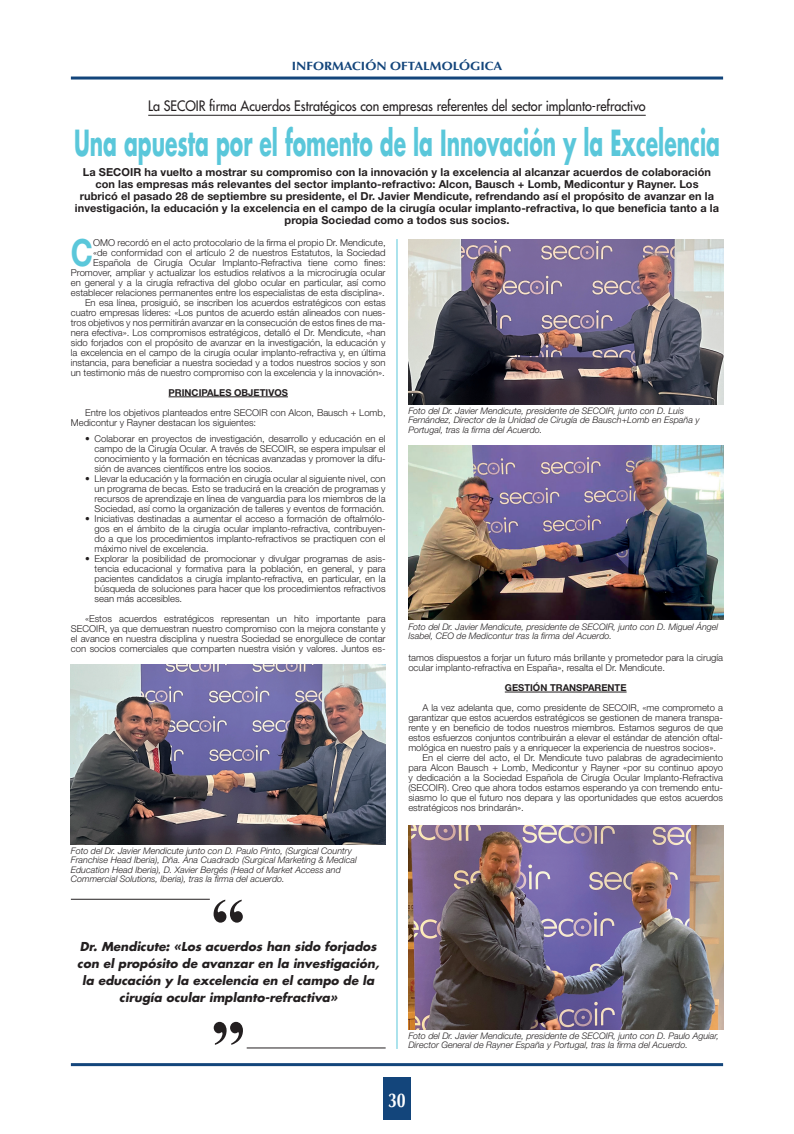
<style>
.page{position:relative;width:794px;height:1134px;background:#fff}
.page>*{position:absolute;margin:0;border:0;box-sizing:border-box;transform-origin:0 0}
.t1{font:700 70px "Times New Roman MT Std";color:#231f20}
.t2{font:700 37.5px "Helvetica Neue LT Std";color:#5ac7da;scale:.8 1}
.t3{font:700 35px "Futura Std";color:#5ac7da;scale:.58 1}
.t4{font:700 20px "Optima LT Std";color:#fff;scale:.8 1}
.t5{font:500 14px "Futura Std";color:#231f20;scale:.9 1}
.t6{font:italic 700 12px/17px "Futura Std";color:#231f20;text-align:center}
.t7{font:700 12px "Optima LT Std";color:#13457b;scale:1.1 1}
.t8{font:700 11px/12px "Helvetica Neue LT Std";letter-spacing:.005em;color:#231f20;text-align:center}
.t9{font:300 9.5px/10px "Helvetica Neue LT Std";color:#231f20;text-align:justify}
.t10{font:700 9.5px "Helvetica Neue LT Std";color:#231f20}
.t11{font:italic 300 9px/9.5px "Helvetica Neue LT Std";color:#231f20}
</style>
<div class="page">
<div style="left:383px;top:1078px;width:28px;height:42px;background:#13457b"></div>
<hr style="left:71px;top:77px;width:652px;height:3px;background:#13457b">
<hr style="left:71px;top:1063px;width:652px;height:3px;background:#13457b">
<hr style="left:169px;top:397px;width:119px;height:1px;background:#231f20">
<hr style="left:505px;top:692px;width:121px;height:1px;background:#231f20">
<hr style="left:71px;top:899px;width:139px;height:1px;background:#231f20">
<hr style="left:247px;top:1048px;width:139px;height:1px;background:#231f20">
<hr style="left:148px;top:115px;width:498px;height:1px;background:#231f20">
<hr style="left:397px;top:239px;width:1px;height:810px;background:#5ac7da">
<img style="left:71px;top:664px;width:315px;height:181px">
<img style="left:408px;top:239px;width:315px;height:166px">
<img style="left:408px;top:445px;width:315px;height:175px">
<img style="left:408px;top:826px;width:315px;height:203px">
<p class="t7" style="left:292px;top:59px;width:193px">INFORMACIÓN OFTALMOLÓGICA</p>
<h3 class="t5" style="left:148px;top:97px;width:554px">La SECOIR firma Acuerdos Estratégicos con empresas referentes del sector implanto-refractivo</h3>
<h3 class="t3" style="left:74px;top:119px;width:1115px">Una apuesta por el fomento de la Innovación y la Excelencia</h3>
<p class="t8" style="left:75px;top:166px;width:645px">La SECOIR ha vuelto a mostrar su compromiso con la innovación y la excelencia al alcanzar acuerdos de colaboración con las empresas más relevantes del sector implanto-refractivo: Alcon, Bausch + Lomb, Medicontur y Rayner. Los<br>rubricó el pasado 28 de septiembre su presidente, el Dr. Javier Mendicute, refrendando así el propósito de avanzar en la investigación, la educación y la excelencia en el campo de la cirugía ocular implanto-refractiva, lo que beneficia tanto a la propia Sociedad como a todos sus socios.</p>
<h2 class="t2" style="left:71px;top:229px;width:29px">C</h2>
<p class="t9" style="left:71px;top:237px;width:316px;text-align:right">OMO recordó en el acto protocolario de la firma el propio Dr. Mendicute,<br>«de conformidad con el artículo 2 de nuestros Estatutos, la Sociedad Española de Cirugía Ocular Implanto-Refractiva tiene como fines:<br>Promover, ampliar y actualizar los estudios relativos a la microcirugía ocular en general y a la cirugía refractiva del globo ocular en particular, así como establecer relaciones permanentes entre los especialistas de esta disciplina».<br>En esa línea, prosiguió, se inscriben los acuerdos estratégicos con estas cuatro empresas líderes: «Los puntos de acuerdo están alineados con nues&shy;tros objetivos y nos permitirán avanzar en la consecución de estos fines de ma&shy;nera efectiva». Los compromisos estratégicos, detalló el Dr. Mendicute, «han sido forjados con el propósito de avanzar en la investigación, la educación y la excelencia en el campo de la cirugía ocular implanto-refractiva y, en última instancia, para beneficiar a nuestra sociedad y a todos nuestros socios y son un testimonio más de nuestro compromiso con la excelencia y la innovación».</p>
<p class="t10" style="left:169px;top:387px;width:121px">PRINCIPALES OBJETIVOS</p>
<p class="t9" style="left:71px;top:407px;width:316px;text-indent:14px">Entre los objetivos planteados entre SECOIR con Alcon, Bausch + Lomb,<br>Medicontur y Rayner destacan los siguientes:</p>
<p class="t9" style="left:95px;top:433px;width:293px;text-indent:-10px">• Colaborar en proyectos de investigación, desarrollo y educación en el campo de la Cirugía Ocular. A través de SECOIR, se espera impulsar el conocimiento y la formación en técnicas avanzadas y promover la difu&shy;sión de avances científicos entre los socios.</p>
<p class="t9" style="left:95px;top:473px;width:293px;text-indent:-10px">• Llevar la educación y la formación en cirugía ocular al siguiente nivel, con un programa de becas. Esto se traducirá en la creación de programas y recursos de aprendizaje en línea de vanguardia para los miembros de la Sociedad, así como la organización de talleres y eventos de formación.</p>
<p class="t9" style="left:95px;top:513px;width:292px;text-indent:-10px">• Iniciativas destinadas a aumentar el acceso a formación de oftalmólo&shy;gos en el ámbito de la cirugía ocular implanto-refractiva, contribuyen&shy;do a que los procedimientos implanto-refractivos se practiquen con el máximo nivel de excelencia.</p>
<p class="t9" style="left:95px;top:553px;width:293px;text-indent:-10px">• Explorar la posibilidad de promocionar y divulgar programas de asis&shy;tencia educacional y formativa para la población, en general, y para pacientes candidatos a cirugía implanto-refractiva, en particular, en la búsqueda de soluciones para hacer que los procedimientos refractivos sean más accesibles.</p>
<p class="t9" style="left:71px;top:613px;width:316px;text-indent:14px">«Estos acuerdos estratégicos representan un hito importante para SECOIR, ya que demuestran nuestro compromiso con la mejora constante y el avance en nuestra disciplina y nuestra Sociedad se enorgullece de contar con socios comerciales que comparten nuestra visión y valores. Juntos es-</p>
<p class="t11" style="left:71px;top:846px;width:287px">Foto del Dr. Javier Mendicute junto con D. Paulo Pinto, (Surgical Country Franchise Head Iberia), Dña. Ana Cuadrado (Surgical Marketing &amp; Medical Education Head Iberia), D. Xavier Bergés (Head of Market Access and Commercial Solutions, Iberia), tras la firma del acuerdo.</p>
<h1 class="t1" style="left:211px;top:881px;width:36px">“</h1>
<p class="t6" style="left:77px;top:955px;width:303px">con el propósito de avanzar en la investigación, la educación y la excelencia en el campo de la cirugía ocular implanto-refractiva»</p>
<h1 class="t1" style="left:211px;top:1004px;width:36px">”</h1>
<p class="t6" style="left:80px;top:938px;width:298px">Dr. Mendicute: «Los acuerdos han sido forjados</p>
<p class="t11" style="left:408px;top:406px;width:293px">Foto del Dr. Javier Mendicute, presidente de SECOIR, junto con D. Luis<br>Fernández, Director de la Unidad de Cirugía de Bausch+Lomb en España y<br>Portugal, tras la firma del Acuerdo.</p>
<p class="t11" style="left:408px;top:622px;width:311px">Foto del Dr. Javier Mendicute, presidente de SECOIR, junto con D. Miguel Ángel<br>Isabel, CEO de Medicontur tras la firma del Acuerdo.</p>
<p class="t9" style="left:408px;top:652px;width:316px">tamos dispuestos a forjar un futuro más brillante y prometedor para la cirugía ocular implanto-refractiva en España», resalta el Dr. Mendicute.</p>
<p class="t10" style="left:505px;top:682px;width:123px">GESTIÓN TRANSPARENTE</p>
<p class="t9" style="left:422px;top:702px;width:302px">A la vez adelanta que, como presidente de SECOIR, «me comprometo a</p>
<p class="t9" style="left:408px;top:712px;width:316px">garantizar que estos acuerdos estratégicos se gestionen de manera transpa-</p>
<p class="t9" style="left:408px;top:722px;width:316px">rente y en beneficio de todos nuestros miembros. Estamos seguros de que</p>
<p class="t9" style="left:408px;top:732px;width:316px">estos esfuerzos conjuntos contribuirán a elevar el estándar de atención oftal-</p>
<p class="t9" style="left:408px;top:742px;width:309px">mológica en nuestro país y a enriquecer la experiencia de nuestros socios».</p>
<p class="t9" style="left:422px;top:752px;width:302px">En el cierre del acto, el Dr. Mendicute tuvo palabras de agradecimiento</p>
<p class="t9" style="left:408px;top:762px;width:316px">para Alcon Bausch + Lomb, Medicontur y Rayner «por su continuo apoyo</p>
<p class="t9" style="left:408px;top:772px;width:316px">y dedicación a la Sociedad Española de Cirugía Ocular Implanto-Refractiva</p>
<p class="t9" style="left:408px;top:782px;width:316px">(SECOIR). Creo que ahora todos estamos esperando ya con tremendo entu-</p>
<p class="t9" style="left:408px;top:792px;width:316px">siasmo lo que el futuro nos depara y las oportunidades que estos acuerdos</p>
<p class="t9" style="left:408px;top:802px;width:117px">estratégicos nos brindarán».</p>
<p class="t11" style="left:408px;top:1031px;width:312px">Foto del Dr. Javier Mendicute, presidente de SECOIR, junto con D. Paulo Aguiar,<br>Director General de Rayner España y Portugal, tras la firma del Acuerdo.</p>
<h3 class="t4" style="left:388px;top:1088px;width:24px">30</h3>
</div>
